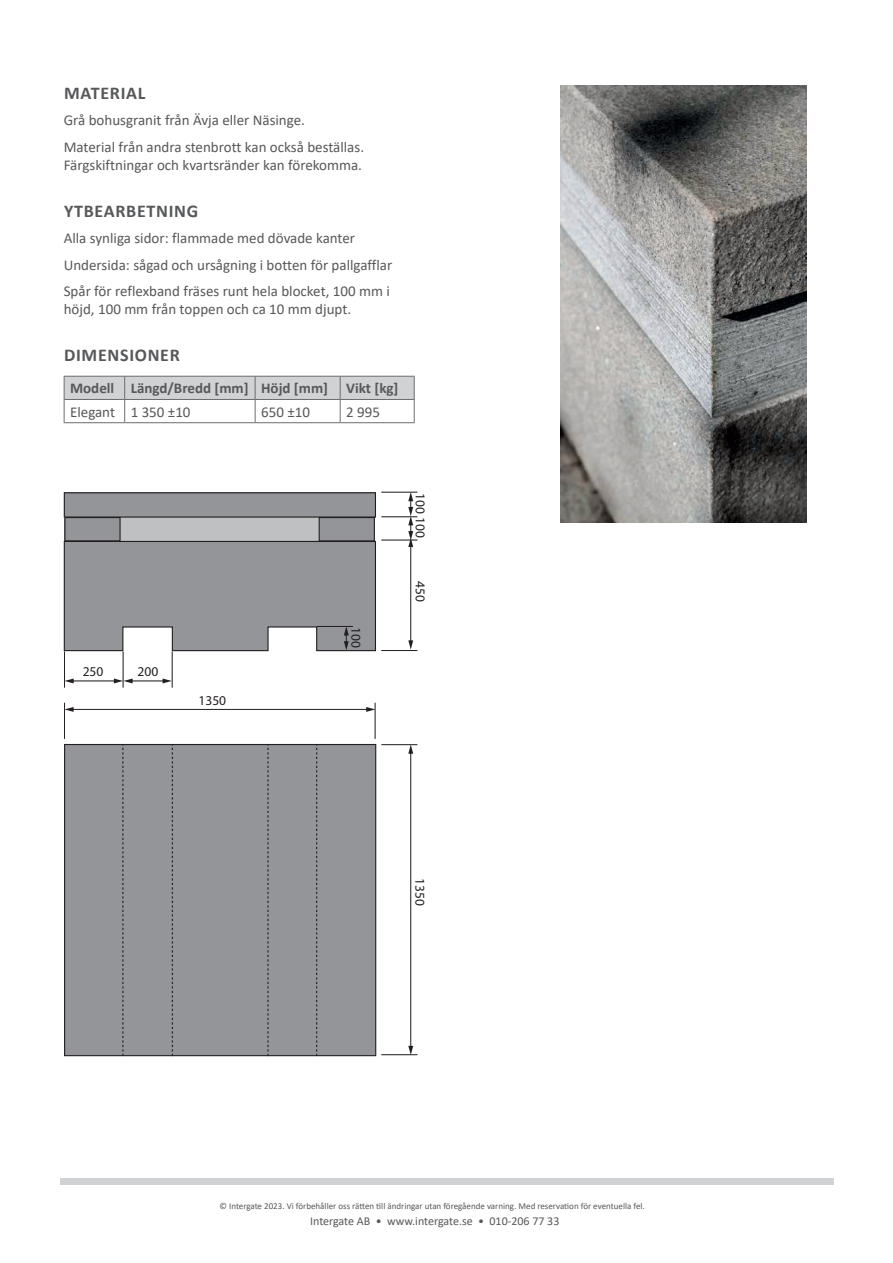
<style>
.page{position:relative;width:893px;height:1263px;background:#fff}
.page>*{position:absolute;margin:0;border:0;box-sizing:border-box;transform-origin:0 0}
.t1{font:700 18px "Calibri";letter-spacing:.04em;color:#57585a}
.t2{font:15px/26.5px "Calibri";color:#57585a}
.t3{font:700 15px "Calibri";color:#57585a}
.t4{font:13.5px "Myriad Pro";color:#231f20}
.t5{font:12px "Calibri";color:#57585a}
.t6{font:9px "Calibri";color:#57585a}
</style>
<div class="page">
<div style="left:60px;top:1178px;width:773px;height:6px;background:#d1d2d4"></div>
<svg style="left:64px;top:376px;width:351px;height:46px"></svg>
<hr style="left:64px;top:422px;width:61px;height:1px;background:#6c6d70">
<hr style="left:125px;top:422px;width:130px;height:1px;background:#6c6d70">
<hr style="left:255px;top:422px;width:85px;height:1px;background:#6c6d70">
<hr style="left:340px;top:422px;width:75px;height:1px;background:#6c6d70">
<img style="left:560px;top:85px;width:247px;height:437px">
<div style="left:119px;top:517px;width:200px;height:24px;background:#bec0c1"></div>
<div style="left:64px;top:743px;width:313px;height:313px;background:#939598"></div>
<div style="left:64px;top:493px;width:311px;height:24px;background:#939598"></div>
<div style="left:64px;top:492px;width:312px;height:26px;border:1px solid #231f20"></div>
<svg style="left:122px;top:744px;width:1px;height:312px"></svg>
<svg style="left:172px;top:744px;width:1px;height:312px"></svg>
<svg style="left:267px;top:744px;width:2px;height:312px"></svg>
<svg style="left:316px;top:744px;width:1px;height:312px"></svg>
<div style="left:65px;top:517px;width:55px;height:24px;background:#939598"></div>
<div style="left:64px;top:517px;width:57px;height:24px;border:1px solid #231f20"></div>
<div style="left:319px;top:517px;width:56px;height:24px;background:#939598;border:1px solid #231f20"></div>
<hr style="left:64px;top:703px;width:1px;height:36px;background:#231f20">
<hr style="left:375px;top:703px;width:1px;height:36px;background:#231f20">
<hr style="left:72px;top:709px;width:296px;height:1px;background:#231f20">
<svg style="left:64px;top:707px;width:10px;height:5px"></svg>
<svg style="left:366px;top:707px;width:9px;height:5px"></svg>
<hr style="left:381px;top:744px;width:36px;height:1px;background:#231f20">
<hr style="left:381px;top:1054px;width:36px;height:1px;background:#231f20">
<hr style="left:410px;top:752px;width:1px;height:295px;background:#231f20">
<svg style="left:408px;top:745px;width:5px;height:9px"></svg>
<svg style="left:408px;top:1046px;width:5px;height:9px"></svg>
<hr style="left:381px;top:492px;width:36px;height:1px;background:#231f20">
<hr style="left:381px;top:516px;width:36px;height:1px;background:#231f20">
<hr style="left:381px;top:540px;width:36px;height:1px;background:#231f20">
<hr style="left:381px;top:650px;width:36px;height:1px;background:#231f20">
<hr style="left:410px;top:545px;width:1px;height:97px;background:#231f20">
<svg style="left:408px;top:492px;width:5px;height:55px"></svg>
<svg style="left:408px;top:640px;width:5px;height:9px"></svg>
<hr style="left:64px;top:651px;width:1px;height:37px;background:#231f20">
<hr style="left:123px;top:651px;width:1px;height:37px;background:#231f20">
<hr style="left:172px;top:651px;width:1px;height:37px;background:#231f20">
<hr style="left:72px;top:681px;width:44px;height:1px;background:#231f20">
<svg style="left:65px;top:678px;width:9px;height:5px"></svg>
<hr style="left:131px;top:681px;width:33px;height:1px;background:#231f20">
<svg style="left:163px;top:678px;width:9px;height:5px"></svg>
<svg style="left:114px;top:678px;width:19px;height:5px"></svg>
<svg style="left:64px;top:540px;width:312px;height:112px;background:#95979a"></svg>
<p class="t1" style="left:64px;top:80px;width:83px">MATERIAL</p>
<p class="t2" style="left:64px;top:106px;width:302px">Grå bohusgranit från Ävja eller Näsinge.<br>Material från andra stenbrott kan också beställas.</p>
<p class="t2" style="left:64px;top:151px;width:300px">Färgskiftningar och kvartsränder kan förekomma.</p>
<p class="t1" style="left:64px;top:198px;width:136px">YTBEARBETNING</p>
<p class="t2" style="left:64px;top:225px;width:330px">Alla synliga sidor: flammade med dövade kanter<br>Undersida: sågad och ursågning i botten för pallgafflar<br>Spår för reflexband fräses runt hela blocket, 100 mm i</p>
<p class="t2" style="left:64px;top:296px;width:289px">höjd, 100 mm från toppen och ca 10 mm djupt.</p>
<p class="t1" style="left:64px;top:343px;width:117px">DIMENSIONER</p>
<p class="t3" style="left:70px;top:378px;width:330px">Modell Längd/Bredd [mm] Höjd [mm] Vikt [kg]</p>
<p class="t2" style="left:70px;top:398px;width:122px">Elegant 1 350 ±10</p>
<p class="t2" style="left:261px;top:398px;width:50px">650 ±10</p>
<p class="t2" style="left:346px;top:398px;width:35px">2 995</p>
<p class="t4" style="left:83px;top:663px;width:22px">250</p>
<p class="t4" style="left:137px;top:663px;width:22px">200</p>
<p class="t4" style="left:198px;top:692px;width:29px">1350</p>
<p class="t4" style="left:364px;top:627px;width:22px;rotate:90deg">100</p>
<p class="t4" style="left:429px;top:493px;width:46px;rotate:90deg">100 100</p>
<p class="t4" style="left:429px;top:581px;width:22px;rotate:90deg">450</p>
<p class="t4" style="left:428px;top:878px;width:29px;rotate:90deg">1350</p>
<p class="t6" style="left:220px;top:1200px;width:427px">© Intergate 2023. Vi förbehåller oss rätten till ändringar utan föregående varning. Med reservation för eventuella fel.</p>
<p class="t5" style="left:310px;top:1213px;width:251px">Intergate AB • www.intergate.se • 010-206 77 33</p>
</div>
